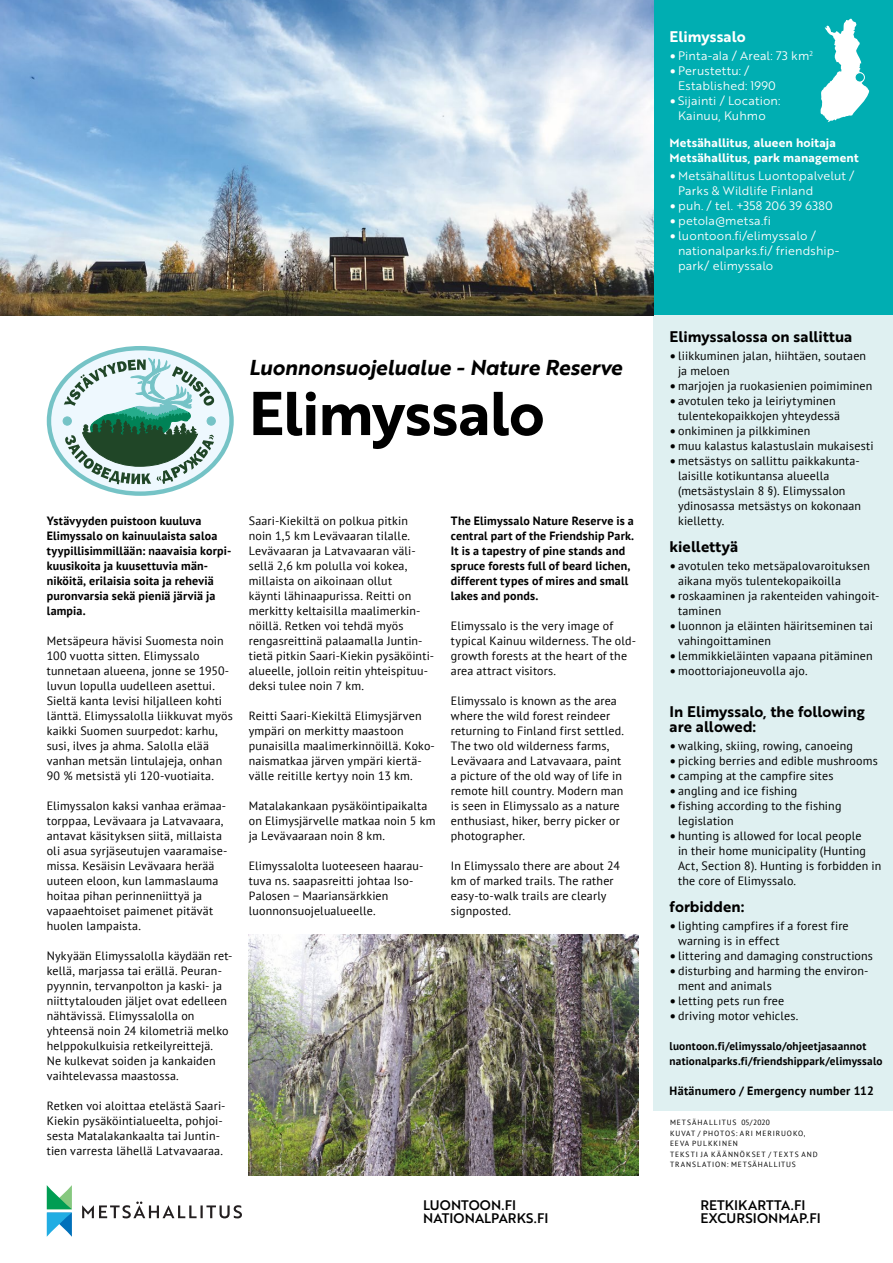
<style>
.page{position:relative;width:893px;height:1263px;background:#fff}
.page>*{position:absolute;margin:0;border:0;box-sizing:border-box;transform-origin:0 0}
.t1{font:60px "Brother 1816 Bold";letter-spacing:-.015em;color:#000}
.t2{font:21px "Brother 1816 Bold Italic";letter-spacing:-.005em;color:#000}
.t3{font:15px/15px "Brother 1816 Bold";letter-spacing:.005em;color:#000}
.t4{font:15px "Brother 1816 Bold";letter-spacing:.005em;color:#fff}
.t5{font:13.5px/13px "Brother 1816 Medium";letter-spacing:.005em;color:#000}
.t6{font:12px/15px "PT Sans";letter-spacing:.015em;color:#000}
.t7{font:700 12px/15px "PT Sans";letter-spacing:.015em;color:#000}
.t8{font:12px/15px "Brother 1816 Book";letter-spacing:.015em;color:#fff}
.t9{font:12px/15px "Brother 1816 Bold";letter-spacing:.015em;color:#fff}
.t10{font:700 11.25px/15px "PT Sans";letter-spacing:.015em;color:#000}
.t11{font:7.5px/10.5px "PT Sans";letter-spacing:.125em;color:#000}
.s1{font-family:"PT Sans";font-size:15px}
.s2{font-size:15px}
</style>
<div class="page">
<svg style="left:82px;top:1201px;width:160px;height:17px"></svg>
<svg style="left:47px;top:1185px;width:25px;height:52px"></svg>
<div style="left:653px;top:0;width:240px;height:315px;background:#00aeb2"></div>
<div style="left:653px;top:315px;width:240px;height:795px;background:#dff0f1"></div>
<svg style="left:49px;top:348px;width:183px;height:146px;background:#d6edf3"></svg>
<div style="left:47px;top:346px;width:187px;height:149px;border:4px solid #75c3c6;border-radius:50%"></div>
<div style="left:63px;top:417px;width:8px;height:8px;border:1px solid #75c3c6;border-radius:50%"></div>
<div style="left:207px;top:417px;width:8px;height:8px;border:1px solid #75c3c6;border-radius:50%"></div>
<svg style="left:64px;top:358px;width:150px;height:126px;background:#97b7af"></svg>
<img style="left:0;top:0;width:653px;height:315px">
<svg style="left:820px;top:19px;width:49px;height:103px"></svg>
<div style="left:855px;top:72px;width:10px;height:10px;background:#00aeb2;border:1px solid #fff;border-radius:50%"></div>
<img style="left:249px;top:934px;width:389px;height:242px">
<p class="t4" style="left:670px;top:25px;width:78px">Elimyssalo</p>
<p class="t8" style="left:670px;top:48px;width:145px"><span class="s1">•</span> Pinta-ala / Areal: 73 km<sup>2</sup></p>
<p class="t8" style="left:678px;top:63px;width:99px;text-indent:-8px"><span class="s1">•</span> Perustettu: /<br>Established: 1990</p>
<p class="t8" style="left:670px;top:93px;width:112px;text-align:center"><span class="s1">•</span> Sijainti / Location:<br>Kainuu, Kuhmo</p>
<p class="t9" style="left:669px;top:135px;width:191px">Metsähallitus, alueen hoitaja<br>Metsähallitus, park management</p>
<p class="t8" style="left:678px;top:168px;width:178px;text-indent:-8px"><span class="s1">•</span> Metsähallitus Luontopalvelut /<br>Parks &amp; Wildlife Finland</p>
<p class="t8" style="left:670px;top:198px;width:165px"><span class="s1">•</span>puh. / tel. +358 206 39 6380</p>
<p class="t8" style="left:670px;top:213px;width:103px"><span class="s1">•</span>petola@metsa.fi</p>
<p class="t8" style="left:678px;top:228px;width:163px;text-indent:-8px"><span class="s1">•</span> luontoon.fi/elimyssalo / nationalparks.fi/ friendship&shy;park/ elimyssalo</p>
<p class="t7" style="left:47px;top:513px;width:186px">Ystävyyden puistoon kuuluva<br>Elimyssalo on kainuulaista saloa tyypillisimmillään: naavaisia korpi&shy;kuusikoita ja kuusettuvia män&shy;niköitä, erilaisia soita ja reheviä puronvarsia sekä pieniä järviä ja lampia.</p>
<p class="t6" style="left:47px;top:633px;width:188px">Metsäpeura hävisi Suomesta noin 100 vuotta sitten. Elimyssalo tunnetaan alueena, jonne se 1950- luvun lopulla uudelleen asettui.<br>Sieltä kanta levisi hiljalleen kohti länttä. Elimyssalolla liikkuvat myös kaikki Suomen suurpedot: karhu, susi, ilves ja ahma. Salolla elää vanhan metsän lintulajeja, onhan 90 % metsistä yli 120-vuotiaita.</p>
<p class="t6" style="left:47px;top:798px;width:182px">Elimyssalon kaksi vanhaa erämaa&shy;torppaa, Levävaara ja Latvavaara, antavat käsityksen siitä, millaista oli asua syrjäseutujen vaaramaise&shy;missa. Kesäisin Levävaara herää uuteen eloon, kun lammaslauma hoitaa pihan perinneniittyä ja vapaaehtoiset paimenet pitävät huolen lampaista.</p>
<p class="t6" style="left:47px;top:948px;width:187px">Nykyään Elimyssalolla käydään ret&shy;kellä, marjassa tai erällä. Peuran&shy;pyynnin, tervanpolton ja kaski- ja niittytalouden jäljet ovat edelleen nähtävissä. Elimyssalolla on yhteensä noin 24 kilometriä melko helppokulkuisia retkeilyreittejä.<br>Ne kulkevat soiden ja kankaiden vaihtelevassa maastossa.</p>
<p class="t6" style="left:47px;top:1098px;width:180px">Retken voi aloittaa etelästä Saari-Kiekin pysäköintialueelta, pohjoi&shy;sesta Matalakankaalta tai Juntin&shy;tien varresta lähellä Latvavaaraa.</p>
<h2 class="t2" style="left:249px;top:352px;width:375px">Luonnonsuojelualue - Nature Reserve</h2>
<h1 class="t1" style="left:249px;top:368px;width:297px">Elimyssalo</h1>
<p class="t6" style="left:249px;top:513px;width:187px">Saari-Kiekiltä on polkua pitkin<br>noin 1,5 km Levävaaran tilalle.<br>Levävaaran ja Latvavaaran väli&shy;sellä 2,6 km polulla voi kokea, millaista on aikoinaan ollut<br>käynti lähinaapurissa. Reitti on merkitty keltaisilla maalimerkin&shy;nöillä. Retken voi tehdä myös rengasreittinä palaamalla Juntin&shy;tietä pitkin Saari-Kiekin pysäköinti&shy;alueelle, jolloin reitin yhteispituu&shy;deksi tulee noin 7 km.</p>
<p class="t6" style="left:249px;top:708px;width:188px">Reitti Saari-Kiekiltä Elimysjärven ympäri on merkitty maastoon punaisilla maalimerkinnöillä. Koko&shy;naismatkaa järven ympäri kiertä&shy;välle reitille kertyy noin 13 km.</p>
<p class="t6" style="left:249px;top:798px;width:188px">Matalakankaan pysäköintipaikalta on Elimysjärvelle matkaa noin 5 km ja Levävaaraan noin 8 km.</p>
<p class="t6" style="left:249px;top:858px;width:176px">Elimyssalolta luoteeseen haarau&shy;tuva ns. saapasreitti johtaa Iso-<br>Palosen − Maariansärkkien luonnonsuojelualueelle.</p>
<p class="t7" style="left:451px;top:513px;width:185px">The Elimyssalo Nature Reserve is a central part of the Friendship Park.<br>It is a tapestry of pine stands and spruce forests full of beard lichen, different types of mires and small lakes and ponds.</p>
<p class="t6" style="left:451px;top:618px;width:187px">Elimyssalo is the very image of typical Kainuu wilderness. The old&shy;growth forests at the heart of the area attract visitors.</p>
<p class="t6" style="left:451px;top:693px;width:175px">Elimyssalo is known as the area where the wild forest reindeer returning to Finland first settled.<br>The two old wilderness farms,<br>Levävaara and Latvavaara, paint a picture of the old way of life in remote hill country. Modern man is seen in Elimyssalo as a nature enthusiast, hiker, berry picker or photographer.</p>
<p class="t6" style="left:451px;top:858px;width:170px">In Elimyssalo there are about 24 km of marked trails. The rather easy-to-walk trails are clearly signposted.</p>
<p class="t3" style="left:670px;top:329px;width:184px">Elimyssalossa on sallittua</p>
<p class="t6" style="left:678px;top:348px;width:190px;text-indent:-8px"><span class="s2">•</span> liikkuminen jalan, hiihtäen, soutaen ja meloen</p>
<p class="t6" style="left:670px;top:378px;width:204px"><span class="s2">•</span> marjojen ja ruokasienien poimiminen</p>
<p class="t6" style="left:678px;top:393px;width:164px;text-indent:-8px"><span class="s2">•</span> avotulen teko ja leiriytyminen tulentekopaikkojen yhteydessä</p>
<p class="t6" style="left:670px;top:423px;width:142px"><span class="s2">•</span> onkiminen ja pilkkiminen</p>
<p class="t6" style="left:670px;top:438px;width:205px"><span class="s2">•</span> muu kalastus kalastuslain mukaisesti</p>
<p class="t6" style="left:678px;top:453px;width:185px;text-indent:-8px"><span class="s2">•</span> metsästys on sallittu paikkakunta&shy;laisille kotikuntansa alueella (metsästyslain 8 §). Elimyssalon ydinosassa metsästys on kokonaan kielletty.</p>
<p class="t3" style="left:670px;top:539px;width:70px">kiellettyä</p>
<p class="t6" style="left:678px;top:558px;width:193px;text-indent:-8px"><span class="s2">•</span> avotulen teko metsäpalovaroituksen aikana myös tulentekopaikoilla</p>
<p class="t6" style="left:678px;top:588px;width:203px;text-indent:-8px"><span class="s2">•</span> roskaaminen ja rakenteiden vahingoit&shy;taminen</p>
<p class="t6" style="left:678px;top:618px;width:196px;text-indent:-8px"><span class="s2">•</span> luonnon ja eläinten häiritseminen tai vahingoittaminen</p>
<p class="t6" style="left:670px;top:648px;width:205px"><span class="s2">•</span> lemmikkieläinten vapaana pitäminen</p>
<p class="t6" style="left:670px;top:663px;width:140px"><span class="s2">•</span> moottoriajoneuvolla ajo.</p>
<p class="t3" style="left:670px;top:704px;width:197px">In Elimyssalo, the following are allowed:</p>
<p class="t6" style="left:670px;top:738px;width:185px"><span class="s2">•</span> walking, skiing, rowing, canoeing</p>
<p class="t6" style="left:670px;top:753px;width:210px"><span class="s2">•</span> picking berries and edible mushrooms</p>
<p class="t6" style="left:670px;top:768px;width:165px"><span class="s2">•</span> camping at the campfire sites</p>
<p class="t6" style="left:670px;top:783px;width:129px"><span class="s2">•</span> angling and ice fishing</p>
<p class="t6" style="left:678px;top:798px;width:165px;text-indent:-8px"><span class="s2">•</span> fishing according to the fishing legislation</p>
<p class="t6" style="left:678px;top:828px;width:205px;text-indent:-8px"><span class="s2">•</span> hunting is allowed for local people<br>in their home municipality (Hunting Act, Section 8). Hunting is forbidden in the core of Elimyssalo.</p>
<p class="t3" style="left:670px;top:899px;width:76px">forbidden:</p>
<p class="t6" style="left:678px;top:918px;width:172px;text-indent:-8px"><span class="s2">•</span> lighting campfires if a forest fire warning is in effect</p>
<p class="t6" style="left:670px;top:948px;width:205px"><span class="s2">•</span> littering and damaging constructions</p>
<p class="t6" style="left:678px;top:963px;width:192px;text-indent:-8px"><span class="s2">•</span> disturbing and harming the environ&shy;ment and animals</p>
<p class="t6" style="left:670px;top:993px;width:116px"><span class="s2">•</span> letting pets run free</p>
<p class="t6" style="left:670px;top:1008px;width:130px"><span class="s2">•</span> driving motor vehicles.</p>
<p class="t10" style="left:670px;top:1038px;width:214px">luontoon.fi/elimyssalo/ohjeetjasaannot nationalparks.fi/friendshippark/elimyssalo</p>
<p class="t7" style="left:670px;top:1083px;width:206px">Hätänumero / Emergency number 112</p>
<p class="t11" style="left:670px;top:1117px;width:149px">METSÄHALLITUS 05/2020<br>KUVAT / PHOTOS: ARI MERIRUOKO,<br>EEVA PULKKINEN<br>TEKSTI JA KÄÄNNÖKSET / TEXTS AND<br>TRANSLATION: METSÄHALLITUS</p>
<p class="t5" style="left:423px;top:1198px;width:127px">LUONTOON.FI<br>NATIONALPARKS.FI</p>
<p class="t5" style="left:700px;top:1198px;width:122px">RETKIKARTTA.FI<br>EXCURSIONMAP.FI</p>
</div>
